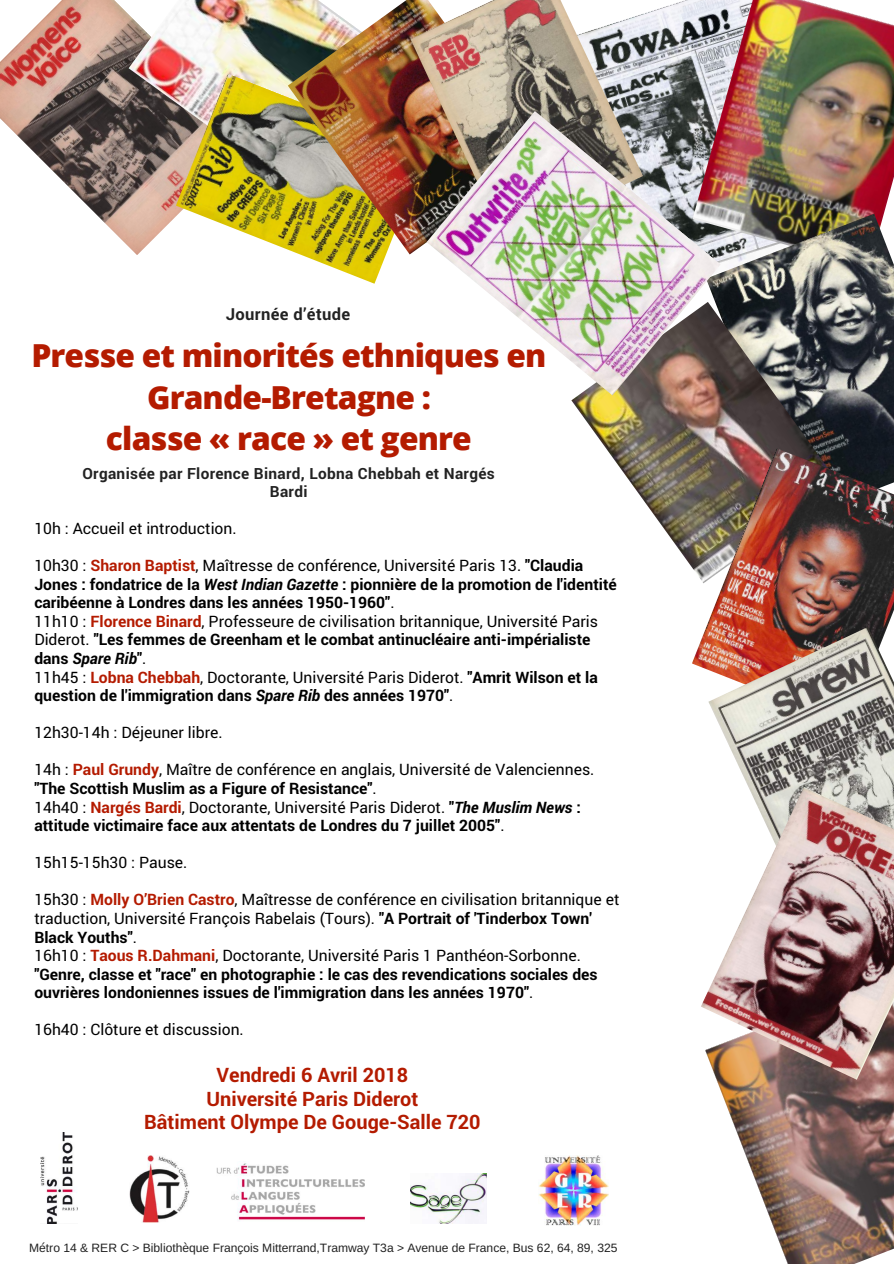
<style>
.page{position:relative;width:894px;height:1264px;background:#fff}
.page>*{position:absolute;margin:0;border:0;box-sizing:border-box;transform-origin:0 0}
.t1{font:800 31.72px/41.1px "Open Sans";letter-spacing:-.025em;color:#b41b00;text-align:center}
.t2{font:700 19.88px/23.6px "Roboto";color:#b41b00;text-align:center}
.t3{font:700 16.58px "Roboto";letter-spacing:.02em;color:#222}
.t4{font:700 15.75px/18.6px "Roboto";color:#000}
.t5{font:15.75px/18.6px "Roboto";color:#000}
.t6{font:700 15.38px/18px "Roboto";letter-spacing:.02em;color:#222;text-align:center}
.t7{font:12.08px "Arimo";color:#222}
.s1{font-weight:400}
.s2{color:#b41b00}
.s3{font-style:italic}
.s4{font-weight:700;color:#b41b00}
.s5{font-weight:700}
.s6{font-weight:700;font-style:italic}
.s7{font-family:"DejaVu Sans"}
</style>
<div class="page">
<img style="left:538px;top:1155px;width:70px;height:70px">
<img style="left:411px;top:1173px;width:75px;height:50px">
<img style="left:129px;top:1155px;width:60px;height:67px">
<img style="left:642px;top:0;width:50px;height:111px">
<img style="left:692px;top:0;width:201px;height:214px">
<img style="left:720px;top:214px;width:173px;height:234px">
<img style="left:571px;top:302px;width:268px;height:264px">
<img style="left:691px;top:448px;width:202px;height:222px">
<img style="left:716px;top:1079px;width:177px;height:184px">
<img style="left:708px;top:627px;width:185px;height:160px">
<img style="left:701px;top:787px;width:192px;height:292px">
<img style="left:0;top:0;width:176px;height:255px">
<img style="left:129px;top:0;width:159px;height:196px">
<img style="left:176px;top:74px;width:235px;height:210px">
<img style="left:288px;top:0;width:138px;height:254px">
<img style="left:410px;top:0;width:232px;height:241px">
<img style="left:426px;top:111px;width:294px;height:284px">
<img style="left:40px;top:1132px;width:37px;height:91px">
<img style="left:216px;top:1163px;width:148px;height:57px">
<p class="t3" style="left:226px;top:303px;width:126px">Journée d’étude</p>
<h1 class="t1" style="left:31px;top:334px;width:516px">Presse et minorités ethniques en<br>Grande-Bretagne :<br>classe « race » et genre</h1>
<p class="t6" style="left:82px;top:464px;width:414px">Organisée par Florence Binard, Lobna Chebbah et Nargés<br>Bardi</p>
<p class="t5" style="left:34px;top:518px;width:204px">10h : Accueil et introduction.</p>
<p class="t4" style="left:34px;top:555px;width:584px"><span class="s1">10h30 :</span> <span class="s2">Sharon Baptist</span><span class="s1">, Maîtresse de conférence, Université Paris 13.</span> "Claudia Jones : fondatrice de la <span class="s3">West Indian Gazette</span> : pionnière de la promotion de l'identité caribéenne à Londres dans les années 1950-1960"<span class="s1">.<br>11h10 :</span> <span class="s2">Florence Binard</span><span class="s1">, Professeure de civilisation britannique, Université Paris Diderot.</span> "Les femmes de Greenham et le combat antinucléaire anti-impérialiste dans <span class="s3">Spare Rib</span>"<span class="s1">.<br>11h45 :</span> <span class="s2">Lobna Chebbah</span><span class="s1">, Doctorante, Université Paris Diderot.</span> "Amrit Wilson et la question de l'immigration dans <span class="s3">Spare Rib</span> des années 1970"<span class="s1">.</span></p>
<p class="t5" style="left:34px;top:722px;width:190px">12h30-14h : Déjeuner libre.</p>
<p class="t5" style="left:34px;top:760px;width:561px">14h : <span class="s4">Paul Grundy</span>, Maître de conférence en anglais, Université de Valenciennes. <span class="s5">"The Scottish Muslim as a Figure of Resistance"</span>.<br>14h40 : <span class="s4">Nargés Bardi</span>, Doctorante, Université Paris Diderot. <span class="s5">"</span><span class="s6">The Muslim News</span> <span class="s5">: attitude victimaire face aux attentats de Londres du 7 juillet 2005"</span>.</p>
<p class="t5" style="left:34px;top:852px;width:155px">15h15-15h30 : Pause.</p>
<p class="t4" style="left:34px;top:890px;width:586px"><span class="s1">15h30 :</span> <span class="s2">Molly O’Brien Castro</span><span class="s1">, Maîtresse de conférence en civilisation britannique et traduction, Université François Rabelais (Tours).</span> "A Portrait of 'Tinderbox Town' Black Youths"<span class="s1">.<br>16h10 :</span> <span class="s2">Taous R.Dahmani</span><span class="s1">, Doctorante, Université Paris 1 Panthéon-Sorbonne. </span>"Genre, classe et "race" en photographie : le cas des revendications sociales des ouvrières londoniennes issues de l'immigration dans les années 1970"<span class="s1">.</span></p>
<p class="t5" style="left:34px;top:1019px;width:211px">16h40 : Clôture et discussion.</p>
<p class="t2" style="left:144px;top:1062px;width:338px">Vendredi 6 Avril 2018<br>Université Paris Diderot<br>Bâtiment Olympe De Gouge-Salle 720</p>
<p class="t7" style="left:29px;top:1241px;width:589px">Me<span class="s7">́</span>tro 14 &amp; RER C &gt; Bibliothe<span class="s7">̀</span>que Franc<span class="s7">̧</span>ois Mitterrand,Tramway T3a &gt; Avenue de France, Bus 62, 64, 89, 325</p>
</div>
